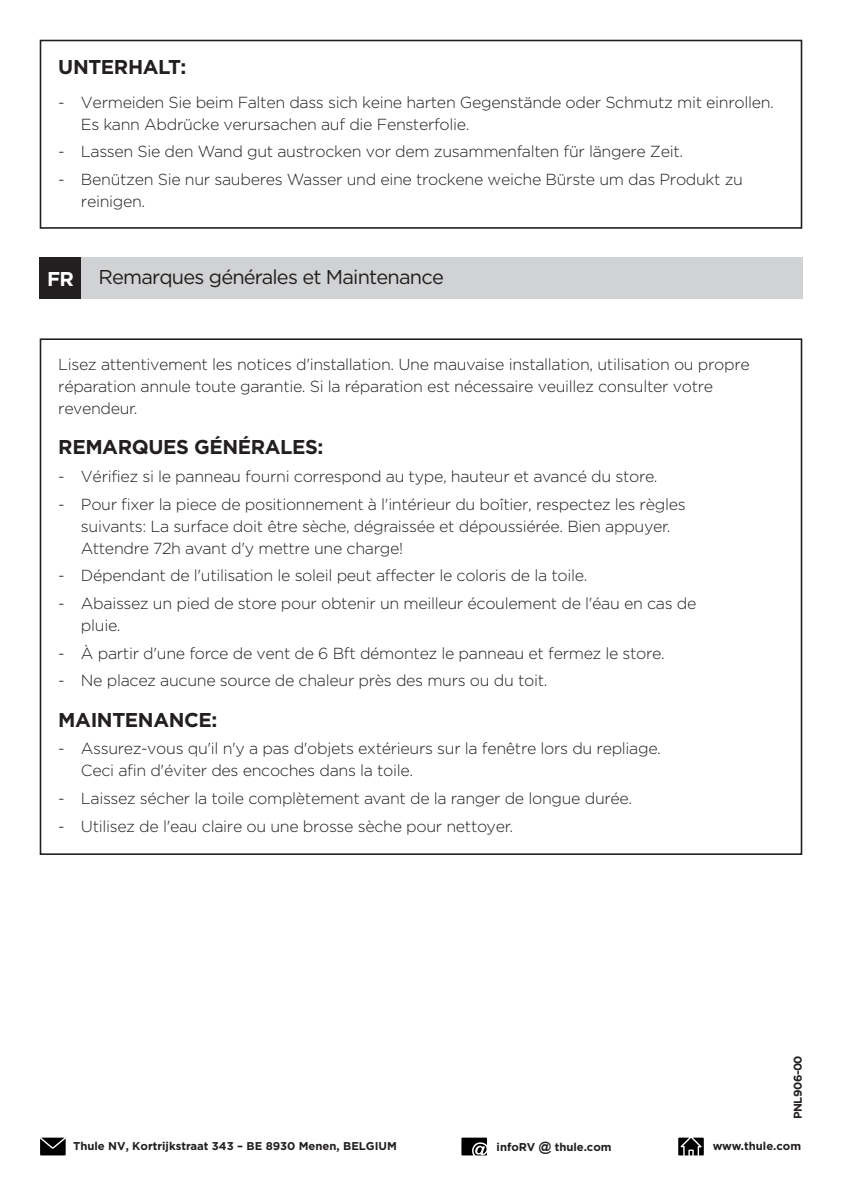
<style>
.page{position:relative;width:842px;height:1191px;background:#fff}
.page>*{position:absolute;margin:0;border:0;box-sizing:border-box;transform-origin:0 0}
.t1{font:700 20px "Thule";letter-spacing:-.02em;color:#231f20}
.t2{font:20px "Thule";letter-spacing:-.04em;color:#231f20}
.t3{font:300 16px/22px "Thule";letter-spacing:-.02em;color:#231f20}
.t4{font:700 11.4px "Thule";color:#231f20}
.t5{font:700 11.4px "Thule";letter-spacing:-.045em;color:#231f20}
.s1{font-weight:700;font-size:20px;color:#fff}
.s2{font-family:"Arial";font-size:12.8px}
</style>
<div class="page">
<div style="left:40px;top:257px;width:762px;height:42px;background:#d1d2d4"></div>
<div style="left:40px;top:257px;width:41px;height:42px;background:#231f20"></div>
<div style="left:40px;top:40px;width:762px;height:189px;border:2px solid #231f20"></div>
<svg style="left:40px;top:1137px;width:26px;height:18px"></svg>
<svg style="left:461px;top:1137px;width:26px;height:18px"></svg>
<svg style="left:678px;top:1137px;width:26px;height:18px"></svg>
<p class="t1" style="left:58px;top:55px;width:130px">UNTERHALT:</p>
<p class="t3" style="left:81px;top:91px;width:694px;text-indent:-23px">- Vermeiden Sie beim Falten dass sich keine harten Gegenstände oder Schmutz mit einrollen.<br>Es kann Abdrücke verursachen auf die Fensterfolie.</p>
<p class="t3" style="left:58px;top:140px;width:626px">- Lassen Sie den Wand gut austrocken vor dem zusammenfalten für längere Zeit.</p>
<p class="t3" style="left:81px;top:168px;width:663px;text-indent:-23px">- Benützen Sie nur sauberes Wasser und eine trockene weiche Bürste um das Produkt zu reinigen.</p>
<p class="t3" style="left:45px;top:263px;width:313px"><span class="s1">ENFR</span> General marks and Thule warranty</p>
<p class="t2" style="left:98px;top:264px;width:347px">Remarques générales et Maintenance</p>
<p class="t3" style="left:58px;top:353px;width:693px">Lisez attentivement les notices d'installation. Une mauvaise installation, utilisation ou propre réparation annule toute garantie. Si la réparation est nécessaire veuillez consulter votre revendeur.</p>
<p class="t1" style="left:58px;top:435px;width:267px">REMARQUES GÉNÉRALES:</p>
<p class="t3" style="left:58px;top:465px;width:601px">- Vérifiez si le panneau fourni correspond au type, hauteur et avancé du store.</p>
<p class="t3" style="left:81px;top:492px;width:606px;text-indent:-23px">- Pour fixer la piece de positionnement à l'intérieur du boîtier, respectez les règles suivants: La surface doit être sèche, dégraissée et dépoussiérée. Bien appuyer.<br>Attendre 72h avant d'y mettre une charge!</p>
<p class="t3" style="left:58px;top:564px;width:530px">- Dépendant de l'utilisation le soleil peut affecter le coloris de la toile.</p>
<p class="t3" style="left:81px;top:592px;width:617px;text-indent:-23px">- Abaissez un pied de store pour obtenir un meilleur écoulement de l'éau en cas de pluie.</p>
<p class="t3" style="left:58px;top:641px;width:608px">- À partir d'une force de vent de 6 Bft démontez le panneau et fermez le store.</p>
<p class="t3" style="left:58px;top:669px;width:491px">- Ne placez aucune source de chaleur près des murs ou du toit.</p>
<p class="t1" style="left:58px;top:707px;width:161px">MAINTENANCE:</p>
<p class="t3" style="left:81px;top:737px;width:581px;text-indent:-23px">- Assurez-vous qu'il n'y a pas d'objets extérieurs sur la fenêtre lors du repliage.<br>Ceci afin d'éviter des encoches dans la toile.</p>
<p class="t3" style="left:58px;top:787px;width:575px">- Laissez sécher la toile complètement avant de la ranger de longue durée.</p>
<p class="t3" style="left:58px;top:814px;width:456px">- Utilisez de l'eau claire ou une brosse sèche pour nettoyer.</p>
<p class="t5" style="left:791px;top:1119px;width:65px;rotate:-90deg">PNL906-00</p>
<p class="t4" style="left:73px;top:1139px;width:325px">Thule NV, Kortrijkstraat 343 – BE 8930 Menen, BELGIUM</p>
<p class="t4" style="left:497px;top:1139px;width:117px">infoRV <span class="s2">@</span> thule.com</p>
<p class="t4" style="left:713px;top:1139px;width:90px">www.thule.com</p>
<p class="t5" style="left:738px;top:1140px;width:65px">PNL906-00</p>
</div>
